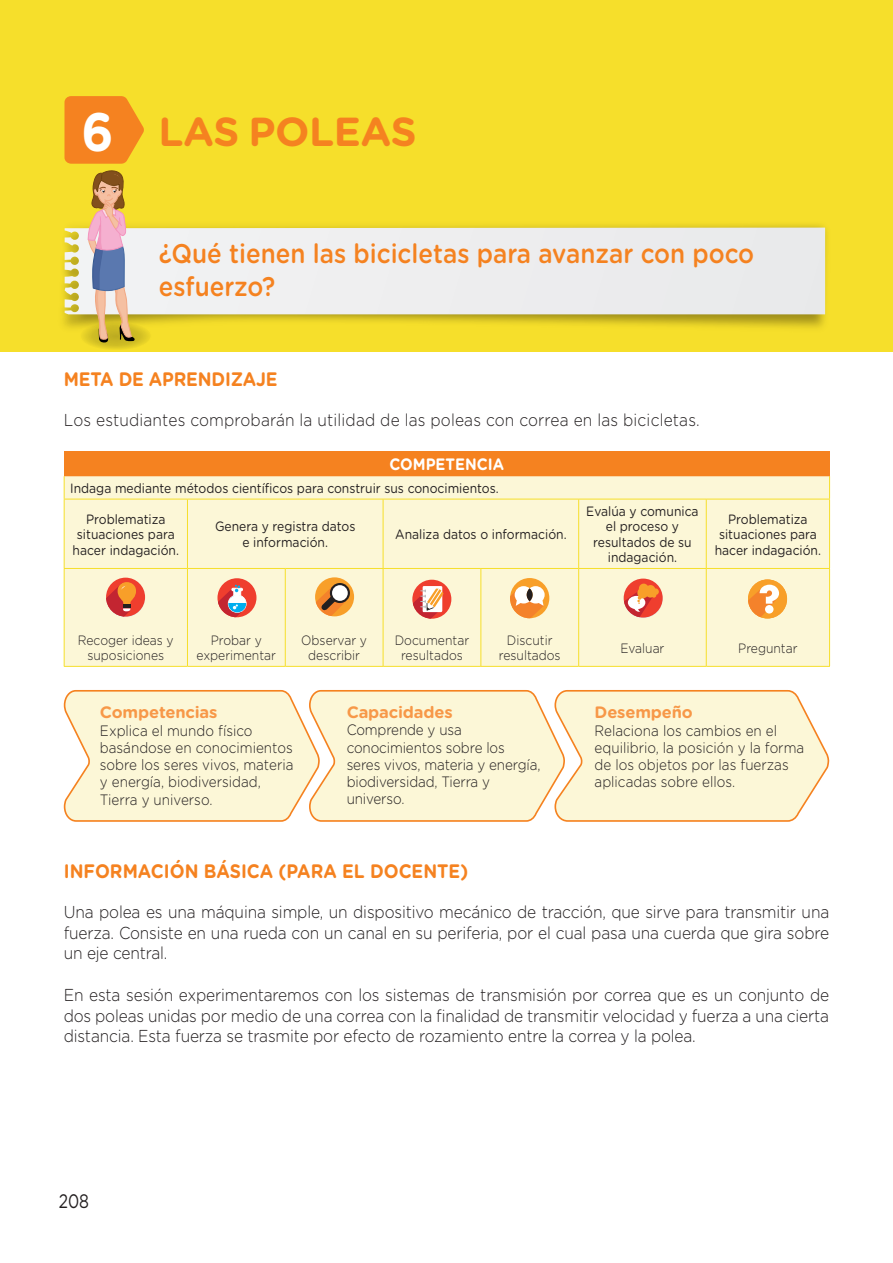
<style>
.page{position:relative;width:893px;height:1263px;background:#fff}
.page>*{position:absolute;margin:0;border:0;box-sizing:border-box;transform-origin:0 0}
.t1{font:700 40.5px "Gotham Rounded";letter-spacing:-.01em;color:#f58220}
.t2{font:500 27px/32.4px "Gotham Rounded";color:#f58220;scale:.9 1}
.t3{font:700 19.5px "Gotham Rounded";color:#f58220;scale:.9 1}
.t4{font:19.5px "Gotham Rounded";color:#231f20;scale:.8 1}
.t5{font:300 17.25px/20.7px "Gotham Rounded";letter-spacing:-.01em;color:#231f20;text-align:justify;scale:.9 1}
.t6{font:300 17.25px "Gotham Rounded";letter-spacing:.01em;color:#231f20;scale:.9 1}
.t7{font:700 16.5px "Gotham Rounded";letter-spacing:-.01em;color:#f79848}
.t8{font:700 16.5px "Gotham Rounded";color:#fff;scale:.9 1}
.t9{font:300 15px/17.2px "Gotham Rounded";color:#231f20;scale:.9 1}
.t10{font:13.5px/15.5px "Gotham Rounded";color:#231f20;text-align:center;scale:.9 1}
.t11{font:300 13.5px/15.6px "Gotham Rounded";color:#231f20;text-align:center;scale:.9 1}
.s1{font-size:54px;color:#fff}
</style>
<div class="page">
<div style="left:0;top:0;width:893px;height:351px;background:#f6df2b"></div>
<img style="left:63px;top:224px;width:764px;height:104px">
<div style="left:151px;top:228px;width:674px;height:86px;background:#ededee"></div>
<div style="left:64px;top:451px;width:766px;height:25px;background:#f58220"></div>
<div style="left:65px;top:476px;width:764px;height:190px;background:#fcf7d7"></div>
<svg style="left:64px;top:476px;width:1px;height:23px"></svg>
<svg style="left:829px;top:476px;width:1px;height:23px"></svg>
<hr style="left:64px;top:499px;width:1px;height:69px;background:#f6df2b">
<hr style="left:64px;top:499px;width:123px;height:1px;background:#f6df2b">
<hr style="left:187px;top:499px;width:98px;height:1px;background:#f6df2b">
<hr style="left:285px;top:499px;width:98px;height:1px;background:#f6df2b">
<hr style="left:187px;top:499px;width:1px;height:69px;background:#f6df2b">
<hr style="left:383px;top:499px;width:1px;height:69px;background:#f6df2b">
<hr style="left:383px;top:499px;width:98px;height:1px;background:#f6df2b">
<hr style="left:481px;top:499px;width:98px;height:1px;background:#f6df2b">
<hr style="left:578px;top:499px;width:1px;height:69px;background:#f6df2b">
<hr style="left:579px;top:499px;width:127px;height:1px;background:#f6df2b">
<hr style="left:706px;top:499px;width:124px;height:1px;background:#f6df2b">
<hr style="left:706px;top:499px;width:1px;height:69px;background:#f6df2b">
<hr style="left:829px;top:499px;width:1px;height:69px;background:#f6df2b">
<hr style="left:64px;top:569px;width:1px;height:59px;background:#f6df2b">
<hr style="left:64px;top:628px;width:1px;height:38px;background:#f6df2b">
<hr style="left:64px;top:568px;width:123px;height:1px;background:#f6df2b">
<hr style="left:187px;top:568px;width:98px;height:1px;background:#f6df2b">
<hr style="left:285px;top:568px;width:98px;height:1px;background:#f6df2b">
<hr style="left:383px;top:568px;width:98px;height:1px;background:#f6df2b">
<hr style="left:481px;top:568px;width:98px;height:1px;background:#f6df2b">
<hr style="left:579px;top:568px;width:127px;height:1px;background:#f6df2b">
<hr style="left:706px;top:568px;width:124px;height:1px;background:#f6df2b">
<hr style="left:187px;top:569px;width:1px;height:59px;background:#f6df2b">
<hr style="left:285px;top:569px;width:1px;height:59px;background:#f6df2b">
<hr style="left:383px;top:569px;width:1px;height:59px;background:#f6df2b">
<hr style="left:480px;top:569px;width:1px;height:59px;background:#f6df2b">
<hr style="left:578px;top:569px;width:1px;height:59px;background:#f6df2b">
<hr style="left:706px;top:569px;width:1px;height:59px;background:#f6df2b">
<hr style="left:829px;top:569px;width:1px;height:59px;background:#f6df2b">
<hr style="left:187px;top:628px;width:1px;height:38px;background:#f6df2b">
<hr style="left:285px;top:628px;width:1px;height:38px;background:#f6df2b">
<hr style="left:383px;top:628px;width:1px;height:38px;background:#f6df2b">
<hr style="left:480px;top:628px;width:1px;height:38px;background:#f6df2b">
<hr style="left:578px;top:628px;width:1px;height:38px;background:#f6df2b">
<hr style="left:706px;top:628px;width:1px;height:38px;background:#f6df2b">
<hr style="left:829px;top:628px;width:1px;height:38px;background:#f6df2b">
<hr style="left:64px;top:666px;width:123px;height:1px;background:#f6df2b">
<hr style="left:187px;top:666px;width:98px;height:1px;background:#f6df2b">
<hr style="left:285px;top:666px;width:98px;height:1px;background:#f6df2b">
<hr style="left:383px;top:666px;width:98px;height:1px;background:#f6df2b">
<hr style="left:481px;top:666px;width:98px;height:1px;background:#f6df2b">
<hr style="left:579px;top:666px;width:127px;height:1px;background:#f6df2b">
<hr style="left:706px;top:666px;width:124px;height:1px;background:#f6df2b">
<div style="left:106px;top:578px;width:39px;height:39px;background:#ef3e2e;border-radius:50%"></div>
<svg style="left:106px;top:582px;width:30px;height:35px"></svg>
<div style="left:217px;top:578px;width:39px;height:39px;background:#ef3e2e;border-radius:50%"></div>
<svg style="left:217px;top:582px;width:30px;height:35px"></svg>
<div style="left:315px;top:577px;width:39px;height:39px;background:#f89f29;border-radius:50%"></div>
<svg style="left:315px;top:585px;width:33px;height:31px"></svg>
<svg style="left:330px;top:583px;width:20px;height:20px"></svg>
<div style="left:332px;top:585px;width:16px;height:16px;background:#fff;border-radius:50%"></div>
<div style="left:412px;top:580px;width:39px;height:39px;background:#ef3e2e;border-radius:50%"></div>
<svg style="left:412px;top:586px;width:31px;height:33px"></svg>
<div style="left:510px;top:578px;width:39px;height:40px;background:#f89f29;border-radius:50%"></div>
<svg style="left:510px;top:586px;width:35px;height:32px"></svg>
<svg style="left:527px;top:588px;width:6px;height:13px"></svg>
<div style="left:624px;top:579px;width:39px;height:39px;background:#ef3e2e;border-radius:50%"></div>
<svg style="left:624px;top:584px;width:35px;height:34px"></svg>
<div style="left:748px;top:579px;width:39px;height:39px;background:#f89f29;border-radius:50%"></div>
<svg style="left:748px;top:585px;width:31px;height:33px"></svg>
<svg style="left:63px;top:690px;width:767px;height:132px;background:#fbf3d3"></svg>
<svg style="left:65px;top:96px;width:86px;height:253px"></svg>
<h1 class="t1" style="left:81px;top:102px;width:337px"><span class="s1">6</span> LAS POLEAS</h1>
<h2 class="t2" style="left:159px;top:237px;width:663px">¿Qué tienen las bicicletas para avanzar con poco esfuerzo?</h2>
<p class="t3" style="left:64px;top:365px;width:239px">META DE APRENDIZAJE</p>
<p class="t6" style="left:64px;top:409px;width:708px">Los estudiantes comprobarán la utilidad de las poleas con correa en las bicicletas.</p>
<p class="t8" style="left:389px;top:452px;width:129px">COMPETENCIA</p>
<p class="t10" style="left:70px;top:480px;width:478px">Indaga mediante métodos científicos para construir sus conocimientos.</p>
<p class="t10" style="left:73px;top:510px;width:120px">Problematiza situaciones para hacer indagación.</p>
<p class="t10" style="left:215px;top:518px;width:157px">Genera y registra datos e información.</p>
<p class="t10" style="left:395px;top:526px;width:192px">Analiza datos o información.</p>
<p class="t10" style="left:586px;top:503px;width:126px">Evalúa y comunica el proceso y resultados de su indagación.</p>
<p class="t10" style="left:715px;top:510px;width:120px">Problematiza situaciones para hacer indagación.</p>
<p class="t11" style="left:78px;top:632px;width:108px">Recoger ideas y suposiciones</p>
<p class="t11" style="left:197px;top:632px;width:90px">Probar y experimentar</p>
<p class="t11" style="left:301px;top:632px;width:75px">Observar y describir</p>
<p class="t11" style="left:395px;top:632px;width:84px">Documentar resultados</p>
<p class="t11" style="left:499px;top:632px;width:70px">Discutir resultados</p>
<p class="t11" style="left:620px;top:639px;width:50px">Evaluar</p>
<p class="t11" style="left:738px;top:639px;width:67px">Preguntar</p>
<p class="t7" style="left:100px;top:700px;width:119px">Competencias</p>
<p class="t9" style="left:100px;top:721px;width:217px">Explica el mundo físico basándose en conocimientos sobre los seres vivos, materia y energía, biodiversidad,<br>Tierra y universo.</p>
<p class="t7" style="left:347px;top:700px;width:108px">Capacidades</p>
<p class="t9" style="left:347px;top:721px;width:217px">Comprende y usa conocimientos sobre los seres vivos, materia y energía, biodiversidad, Tierra y universo.</p>
<p class="t7" style="left:595px;top:700px;width:100px">Desempeño</p>
<p class="t9" style="left:595px;top:721px;width:234px">Relaciona los cambios en el equilibrio, la posición y la forma de los objetos por las fuerzas aplicadas sobre ellos.</p>
<p class="t3" style="left:64px;top:856px;width:451px">INFORMACIÓN BÁSICA (PARA EL DOCENTE)</p>
<p class="t5" style="left:64px;top:901px;width:852px">Una polea es una máquina simple, un dispositivo mecánico de tracción, que sirve para transmitir una fuerza. Consiste en una rueda con un canal en su periferia, por el cual pasa una cuerda que gira sobre un eje central.</p>
<p class="t5" style="left:64px;top:983px;width:852px">En esta sesión experimentaremos con los sistemas de transmisión por correa que es un conjunto de dos poleas unidas por medio de una correa con la finalidad de transmitir velocidad y fuerza a una cierta distancia. Esta fuerza se trasmite por efecto de rozamiento entre la correa y la polea.</p>
<p class="t4" style="left:59px;top:1188px;width:39px">208</p>
</div>
